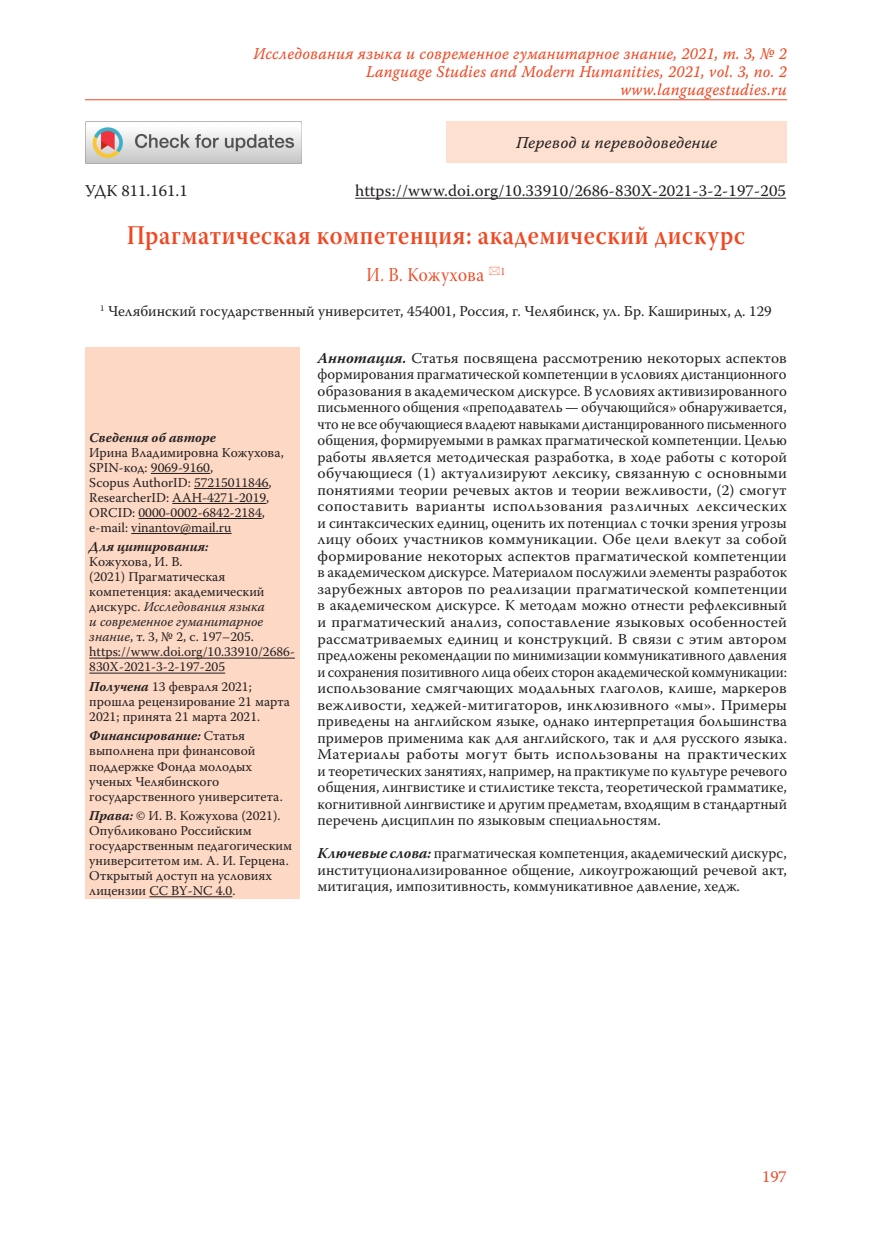
<style>
.page{position:relative;width:872px;height:1234px;background:#fff}
.page>*{position:absolute;margin:0;border:0;box-sizing:border-box;transform-origin:0 0}
.Заголовок_1{font:27px "Warnock Pro Semibold Subh";letter-spacing:.025em;color:#f04823;scale:.9 1}
.Заголовок_2{font:19.5px "Warnock Pro Subh";letter-spacing:.025em;color:#f04823;scale:.9 1}
.t1{font:16.5px/18px "Warnock Pro It Capt";letter-spacing:.01em;color:#f04823;text-align:right;scale:.95 1}
.Body{font:16.5px "Warnock Pro";letter-spacing:.01em;color:#231f20}
.t2{font:16.5px "Warnock Pro It Capt";color:#231f20}
.t3{font:16.5px "Warnock Pro";color:#f04823}
.Annotation{font:15px/16.5px "Warnock Pro";color:#231f20;text-align:justify}
.Affiliation{font:15px "Warnock Pro";color:#231f20}
.Affiliation_info{font:13.5px/15px "Warnock Pro";color:#231f20}
.s1{font-weight:700;font-style:italic}
.s2{font-style:italic}
</style>
<div class="page">
<hr style="left:85px;top:99px;width:702px;height:1px;background:#f04823">
<div style="left:85px;top:347px;width:214px;height:552px;background:#fdd8c4"></div>
<hr style="left:151px;top:473px;width:59px;height:1px;background:#231f20">
<hr style="left:194px;top:488px;width:75px;height:1px;background:#231f20">
<hr style="left:172px;top:503px;width:94px;height:1px;background:#231f20">
<hr style="left:138px;top:518px;width:124px;height:1px;background:#231f20">
<hr style="left:131px;top:533px;width:100px;height:1px;background:#231f20">
<hr style="left:89px;top:657px;width:206px;height:1px;background:#231f20">
<hr style="left:89px;top:672px;width:136px;height:1px;background:#231f20">
<hr style="left:149px;top:896px;width:83px;height:1px;background:#231f20">
<hr style="left:355px;top:198px;width:431px;height:1px;background:#231f20">
<img style="left:85px;top:121px;width:217px;height:43px">
<div style="left:446px;top:121px;width:341px;height:42px;background:#fde0d0"></div>
<p class="t1" style="left:253px;top:44px;width:563px">Исследования языка и современное гуманитарное знание, 2021, т. 3, № 2<br>Language Studies and Modern Humanities, 2021, vol. 3, no. 2 www.languagestudies.ru</p>
<p class="t2" style="left:516px;top:133px;width:203px">Перевод и переводоведение</p>
<p class="Body" style="left:85px;top:181px;width:104px">УДК 811.161.1</p>
<p class="Body" style="left:355px;top:181px;width:432px">https://www.doi.org/10.33910/2686-830X-2021-3-2-197-205</p>
<p class="Заголовок_1" style="left:127px;top:218px;width:688px">Прагматическая компетенция: академический дискурс</p>
<p class="Заголовок_2" style="left:366px;top:264px;width:156px">И. В. Кожухова <sup>1</sup></p>
<p class="Affiliation" style="left:100px;top:302px;width:673px"><sup>1</sup> Челябинский государственный университет, 454001, Россия, г. Челябинск, ул. Бр. Кашириных, д. 129</p>
<p class="Annotation" style="left:317px;top:349px;width:471px"><span class="s1">Аннотация.</span> Статья посвящена рассмотрению некоторых аспектов формирования прагматической компетенции в условиях дистанционного образования в академическом дискурсе. В условиях активизированного письменного общения «преподаватель — обучающийся» обнаруживается, что не все обучающиеся владеют навыками дистанцированного письменного общения, формируемыми в рамках прагматической компетенции. Целью работы является методическая разработка, в ходе работы с которой обучающиеся (1) актуализируют лексику, связанную с основными понятиями теории речевых актов и теории вежливости, (2) смогут сопоставить варианты использования различных лексических и синтаксических единиц, оценить их потенциал с точки зрения угрозы лицу обоих участников коммуникации. Обе цели влекут за собой формирование некоторых аспектов прагматической компетенции в академическом дискурсе. Материалом послужили элементы разработок зарубежных авторов по реализации прагматической компетенции в академическом дискурсе. К методам можно отнести рефлексивный и прагматический анализ, сопоставление языковых особенностей рассматриваемых единиц и конструкций. В связи с этим автором предложены рекомендации по минимизации коммуникативного давления и сохранения позитивного лица обеих сторон академической коммуникации: использование смягчающих модальных глаголов, клише, маркеров вежливости, хеджей-митигаторов, инклюзивного «мы». Примеры приведены на английском языке, однако интерпретация большинства примеров применима как для английского, так и для русского языка.<br>Материалы работы могут быть использованы на практических и теоретических занятиях, например, на практикуме по культуре речевого общения, лингвистике и стилистике текста, теоретической грамматике, когнитивной лингвистике и другим предметам, входящим в стандартный перечень дисциплин по языковым специальностям.</p>
<p class="Annotation" style="left:317px;top:844px;width:471px"><span class="s1">Ключевые слова:</span> прагматическая компетенция, академический дискурс, институционализированное общение, ликоугрожающий речевой акт, митигация, импозитивность, коммуникативное давление, хедж.</p>
<p class="Affiliation_info" style="left:89px;top:429px;width:196px"><span class="s1">Сведения об авторе<br></span>Ирина Владимировна Кожухова,<br>SPIN-код: 9069-9160,<br>Scopus AuthorID: 57215011846,<br>ResearcherID: AAH-4271-2019,<br>ORCID: 0000-0002-6842-2184, e-mail: vinantov@mail.ru</p>
<p class="Affiliation_info" style="left:89px;top:539px;width:207px"><span class="s1">Для цитирования:<br></span>Кожухова, И. В.<br>(2021) Прагматическая компетенция: академический дискурс. <span class="s2">Исследования языка<br>и современное гуманитарное знание</span>, т. 3, № 2, с. 197–205. https://www.doi.org/10.33910/2686-<br>830X-2021-3-2-197-205</p>
<p class="Affiliation_info" style="left:89px;top:678px;width:202px"><span class="s1">Получена</span> 13 февраля 2021; прошла рецензирование 21 марта<br>2021; принята 21 марта 2021.</p>
<p class="Affiliation_info" style="left:89px;top:728px;width:195px"><span class="s1">Финансирование:</span> Статья выполнена при финансовой поддержке Фонда молодых ученых Челябинского государственного университета.</p>
<p class="Affiliation_info" style="left:89px;top:807px;width:204px"><span class="s1">Права:</span> © И. В. Кожухова (2021).<br>Опубликовано Российским государственным педагогическим университетом им. А. И. Герцена.<br>Открытый доступ на условиях лицензии CC BY-NC 4.0.</p>
<p class="t3" style="left:762px;top:1166px;width:26px">197</p>
</div>
